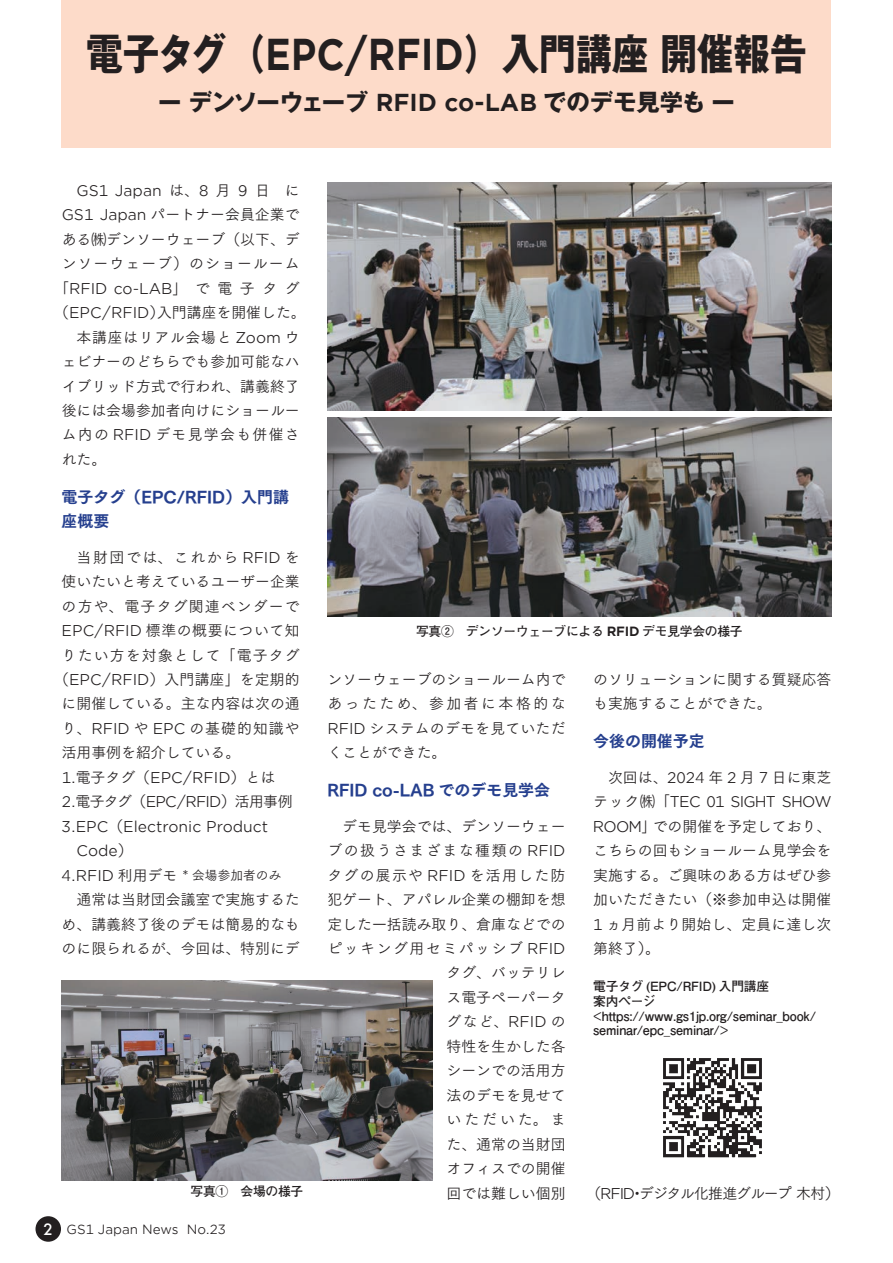
<style>
.page{position:relative;width:893px;height:1263px;background:#fff}
.page>*{position:absolute;margin:0;border:0;box-sizing:border-box;transform-origin:0 0}
.t1{font:700 42.45px "Gothic MB101 Pr 6 N";color:#231f20;scale:.86 1}
.t2{font:700 23.4px "Gothic MB101 Pr 6 N";letter-spacing:-.01em;color:#231f20}
.t3{font:15.9px/24.5px "Tsuku Go Pro E";color:#253f8e}
.t4{font:14.85px/24.5px "Tsuku Go Pro R";color:#231f20;text-align:justify}
.t5{font:14.85px "Gotham Office";color:#231f20}
.t6{font:14.85px "Tsuku Go Pro R";letter-spacing:.075em;color:#231f20}
.t7{font:14.85px "Tsuku Go Pro R";letter-spacing:-.06em;color:#231f20}
.t8{font:14.85px "Gotham Office";letter-spacing:-.055em;color:#231f20}
.t9{font:14.85px "Tsuku Go Pro R";letter-spacing:.035em;color:#231f20}
.t10{font:14.85px "Tsuku Go Pro R";letter-spacing:.07em;color:#231f20}
.t11{font:14.85px "Tsuku Go Pro R";letter-spacing:.11em;color:#231f20}
.t12{font:700 12.75px/14.9px "Futo Go B101 Pr 6";letter-spacing:-.02em;color:#231f20}
.t13{font:700 12.75px "Futo Go B101 Pr 6 N";letter-spacing:-.02em;color:#231f20}
.t14{font:12.75px "Gotham Office";color:#231f20}
.s1{font-family:"Gotham Office"}
.s2{font-family:"Tsuku Go Pro R"}
.s3{font-family:"Tsuku Go Pro R";font-size:12.75px}
.s4{font-family:"Futura";font-weight:500;font-size:15.15px;color:#fff}
</style>
<div class="page">
<div style="left:62px;top:0;width:769px;height:148px;background:#fddbc9"></div>
<img style="left:663px;top:1058px;width:99px;height:100px">
<img style="left:62px;top:981px;width:370px;height:199px">
<img style="left:327px;top:183px;width:504px;height:228px">
<img style="left:327px;top:417px;width:504px;height:200px">
<div style="left:36px;top:1216px;width:25px;height:26px;background:#231f20;border-radius:50%"></div>
<h1 class="t1" style="left:86px;top:18px;width:839px">電子タグ（<span class="s1">EPC/RFID</span>）入門講座開催報告</h1>
<h2 class="t2" style="left:158px;top:83px;width:578px">ーデンソーウェーブ <span class="s1">RFID co-LAB</span> でのデモ見学もー</h2>
<p class="t5" style="left:77px;top:181px;width:225px">GS1 Japan <span class="s2">は、</span>8 <span class="s2">月</span> 9 <span class="s2">日 に</span></p>
<p class="t4" style="left:62px;top:201px;width:240px"><span class="s1">GS1 Japan</span> パートナー会員企業である㈱デンソーウェーブ（以下、デンソーウェーブ）のショールーム</p>
<p class="t5" style="left:54px;top:278px;width:247px"><span class="s2">「</span>RFID co-LAB<span class="s2">」で電子タグ</span></p>
<p class="t4" style="left:62px;top:299px;width:246px;text-align:left;text-indent:-7px">（<span class="s1">EPC/RFID</span>）入門講座を開催した。　本講座はリアル会場と <span class="s1">Zoom</span> ウェビナーのどちらでも参加可能なハイブリッド方式で行われ、講義終了後には会場参加者向けにショールーム内の <span class="s1">RFID</span> デモ見学会も併催された。</p>
<p class="t3" style="left:62px;top:483px;width:229px">電子タグ（EPC/RFID）入門講座概要</p>
<p class="t11" style="left:62px;top:545px;width:240px">　当財団では、これから <span class="s1">RFID</span> を</p>
<p class="t4" style="left:62px;top:568px;width:240px">使いたいと考えているユーザー企業</p>
<p class="t6" style="left:62px;top:594px;width:240px">の方や、電子タグ関連ベンダーで</p>
<p class="t9" style="left:62px;top:618px;width:240px"><span class="s1">EPC/RFID</span> 標準の概要について知</p>
<p class="t6" style="left:62px;top:643px;width:240px">りたい方を対象として「電子タグ</p>
<p class="t4" style="left:54px;top:666px;width:247px">（<span class="s1">EPC/RFID</span>）入門講座」を定期的</p>
<p class="t4" style="left:62px;top:690px;width:240px">に開催している。主な内容は次の通</p>
<p class="t10" style="left:62px;top:716px;width:240px">り、<span class="s1">RFID</span> や <span class="s1">EPC</span> の基礎的知識や</p>
<p class="t4" style="left:62px;top:739px;width:180px">活用事例を紹介している。</p>
<p class="t5" style="left:62px;top:767px;width:215px">1.<span class="s2">電子タグ（</span>EPC/RFID<span class="s2">）とは</span></p>
<p class="t5" style="left:62px;top:792px;width:232px">2.<span class="s2">電子タグ（</span>EPC/RFID<span class="s2">）活用事例</span></p>
<p class="t5" style="left:62px;top:816px;width:208px">3.EPC<span class="s2">（</span>Electronic Product</p>
<p class="t5" style="left:77px;top:841px;width:58px">Code<span class="s2">）</span></p>
<p class="t5" style="left:62px;top:865px;width:221px">4.RFID <span class="s2">利用デモ</span> * <span class="s3">会場参加者のみ</span></p>
<p class="t4" style="left:62px;top:886px;width:240px">　通常は当財団会議室で実施するため、講義終了後のデモは簡易的なものに限られるが、今回は、特別にデ</p>
<p class="t13" style="left:190px;top:1180px;width:114px">写真①　会場の様子</p>
<p class="t14" style="left:44px;top:1220px;width:184px"><span class="s4">2</span> GS1 Japan News No.23</p>
<p class="t13" style="left:416px;top:621px;width:328px">写真②　デンソーウェーブによる <span class="s1">RFID</span> デモ見学会の様子</p>
<p class="t4" style="left:327px;top:666px;width:240px">ンソーウェーブのショールーム内であったため、参加者に本格的な<span class="s1">RFID</span> システムのデモを見ていただくことができた。</p>
<p class="t3" style="left:327px;top:776px;width:224px">RFID co-LAB でのデモ見学会</p>
<p class="t4" style="left:327px;top:812px;width:240px;text-align:right">　デモ見学会では、デンソーウェーブの扱うさまざまな種類の <span class="s1">RFID</span>タグの展示や <span class="s1">RFID</span> を活用した防犯ゲート、アパレル企業の棚卸を想定した一括読み取り、倉庫などでのピッキング用セミパッシブ <span class="s1">RFID</span>タグ、バッテリレ<br>ス電子ペーパータ<br>グなど、<span class="s1">RFID</span> の<br>特性を生かした各<br>シーンでの活用方<br>法のデモを見せて<br>いただいた。ま<br>た、通常の当財団<br>オフィスでの開催<br>回では難しい個別</p>
<p class="t4" style="left:593px;top:666px;width:240px">のソリューションに関する質疑応答も実施することができた。</p>
<p class="t3" style="left:593px;top:727px;width:113px">今後の開催予定</p>
<p class="t4" style="left:593px;top:763px;width:240px">　次回は、<span class="s1">2024</span> 年 <span class="s1">2</span> 月 <span class="s1">7</span> 日に東芝</p>
<p class="t8" style="left:593px;top:792px;width:240px"><span class="s2">テック㈱「</span>TEC 01 SIGHT SHOW</p>
<p class="t4" style="left:593px;top:812px;width:240px"><span class="s1">ROOM</span>」での開催を予定しており、こちらの回もショールーム見学会を実施する。ご興味のある方はぜひ参加いただきたい（※参加申込は開催<span class="s1">1</span> ヵ月前より開始し、定員に達し次第終了）。</p>
<p class="t12" style="left:593px;top:978px;width:224px">電子タグ (EPC/RFID) 入門講座<br>案内ページ&lt;https://www.gs1jp.org/seminar_book/ seminar/epc_seminar/&gt;</p>
<p class="t7" style="left:586px;top:1180px;width:255px">（<span class="s1">RFID</span>・デジタル化推進グループ木村）</p>
</div>
